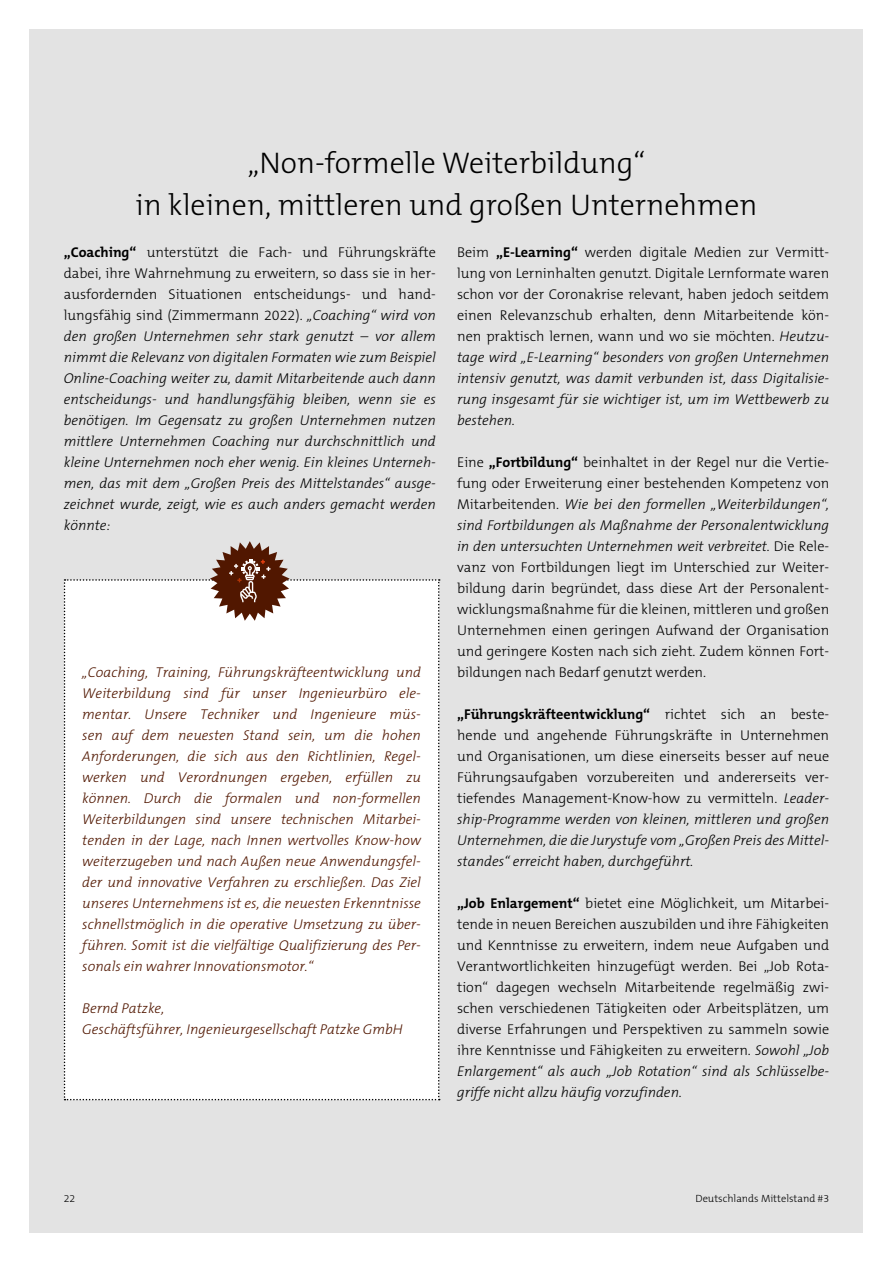
<style>
.page{position:relative;width:893px;height:1263px;background:#fff}
.page>*{position:absolute;margin:0;border:0;box-sizing:border-box;transform-origin:0 0}
.subline{font:300 30px/42px "The Mix B W3";color:#000;text-align:center}
.copy{font:300 14.25px/21px "The Mix B W3";color:#000;text-align:justify}
.copy-2{font:italic 300 14.25px/21px "The Mix B W3";color:#511700;text-align:justify}
.copy-3{font:italic 300 14.25px/21px "The Mix B W3";color:#000;text-align:justify}
.t1{font:300 10.5px "The Mix B W3";color:#000}
.s1{font-family:"The Mix B W7";font-weight:700;font-style:normal}
.s2{font-style:normal}
.s3{font-family:"The Mix B W7";font-weight:700}
.s4{font-style:italic}
</style>
<div class="page">
<div style="left:30px;top:30px;width:833px;height:1203px;background:#e3e3e3"></div>
<svg style="left:64px;top:541px;width:376px;height:559px;background:#f8f7f7"></svg>
<p class="subline" style="left:135px;top:142px;width:624px">„Non-formelle Weiterbildung“<br>in kleinen, mittleren und großen Unternehmen</p>
<p class="copy-3" style="left:64px;top:242px;width:374px"><span class="s1">„Coaching“</span> <span class="s2">unterstützt die Fach- und Führungskräfte dabei, ihre Wahrnehmung zu erweitern, so dass sie in her&shy;ausfordernden Situationen entscheidungs- und hand&shy;lungsfähig sind (Zimmermann 2022).</span> „Coaching“ wird von den großen Unternehmen sehr stark genutzt – vor allem nimmt die Relevanz von digitalen Formaten wie zum Beispiel Online-Coaching weiter zu, damit Mitarbeitende auch dann entscheidungs- und handlungsfähig bleiben, wenn sie es benötigen. Im Gegensatz zu großen Unternehmen nutzen mittlere Unternehmen Coaching nur durchschnittlich und kleine Unternehmen noch eher wenig. Ein kleines Unterneh&shy;men, das mit dem „Großen Preis des Mittelstandes“ ausge&shy;zeichnet wurde, zeigt, wie es auch anders gemacht werden könnte:</p>
<p class="copy" style="left:457px;top:242px;width:374px">Beim <span class="s3">„E-Learning“</span> werden digitale Medien zur Vermitt&shy;lung von Lerninhalten genutzt. Digitale Lernformate waren schon vor der Coronakrise relevant, haben jedoch seitdem einen Relevanzschub erhalten, denn Mitarbeitende kön&shy;nen praktisch lernen, wann und wo sie möchten. <span class="s4">Heutzu&shy;tage wird „E-Learning“ besonders von großen Unternehmen intensiv genutzt, was damit verbunden ist, dass Digitalisie&shy;rung insgesamt für sie wichtiger ist, um im Wettbewerb zu bestehen.</span></p>
<p class="copy" style="left:457px;top:452px;width:374px">Eine <span class="s3">„Fortbildung“</span> beinhaltet in der Regel nur die Vertie&shy;fung oder Erweiterung einer bestehenden Kompetenz von Mitarbeitenden. <span class="s4">Wie bei den formellen „Weiterbildungen“, sind Fortbildungen als Maßnahme der Personalentwicklung in den untersuchten Unternehmen weit verbreitet.</span> Die Rele&shy;vanz von Fortbildungen liegt im Unterschied zur Weiter&shy;bildung darin begründet, dass diese Art der Personalent&shy;wicklungsmaßnahme für die kleinen, mittleren und großen Unternehmen einen geringen Aufwand der Organisation und geringere Kosten nach sich zieht. Zudem können Fort&shy;bildungen nach Bedarf genutzt werden.</p>
<p class="copy" style="left:457px;top:704px;width:374px"><span class="s3">„Führungskräfteentwicklung“</span> richtet sich an beste&shy;hende und angehende Führungskräfte in Unternehmen und Organisationen, um diese einerseits besser auf neue Führungsaufgaben vorzubereiten und andererseits ver&shy;tiefendes Management-Know-how zu vermitteln. <span class="s4">Leader&shy;ship-Programme werden von kleinen, mittleren und großen Unternehmen, die die Jurystufe vom „Großen Preis des Mittel&shy;standes“ erreicht haben, durchgeführt.</span></p>
<p class="copy" style="left:457px;top:893px;width:374px"><span class="s3">„Job Enlargement“</span> bietet eine Möglichkeit, um Mitarbei&shy;tende in neuen Bereichen auszubilden und ihre Fähigkeiten und Kenntnisse zu erweitern, indem neue Aufgaben und Verantwortlichkeiten hinzugefügt werden. Bei „Job Rota&shy;tion“ dagegen wechseln Mitarbeitende regelmäßig zwi&shy;schen verschiedenen Tätigkeiten oder Arbeitsplätzen, um diverse Erfahrungen und Perspektiven zu sammeln sowie ihre Kenntnisse und Fähigkeiten zu erweitern. <span class="s4">Sowohl „Job Enlargement“ als auch „Job Rotation“ sind als Schlüsselbe&shy;griffe nicht allzu häufig vorzufinden.</span></p>
<p class="copy-2" style="left:82px;top:662px;width:340px">„Coaching, Training, Führungskräfteentwicklung und Weiterbildung sind für unser Ingenieurbüro ele&shy;mentar. Unsere Techniker und Ingenieure müs&shy;sen auf dem neuesten Stand sein, um die hohen Anforderungen, die sich aus den Richtlinien, Regel&shy;werken und Verordnungen ergeben, erfüllen zu können. Durch die formalen und non-formellen Weiterbildungen sind unsere technischen Mitarbei&shy;tenden in der Lage, nach Innen wertvolles Know-how weiterzugeben und nach Außen neue Anwendungsfel&shy;der und innovative Verfahren zu erschließen. Das Ziel unseres Unternehmens ist es, die neuesten Erkenntnisse schnellstmöglich in die operative Umsetzung zu über&shy;führen. Somit ist die vielfältige Qualifizierung des Per&shy;sonals ein wahrer Innovationsmotor.“</p>
<p class="copy-2" style="left:82px;top:998px;width:322px">Bernd Patzke,<br>Geschäftsführer, Ingenieurgesellschaft Patzke GmbH</p>
<p class="t1" style="left:64px;top:1192px;width:13px">22</p>
<p class="t1" style="left:695px;top:1192px;width:135px">Deutschlands Mittelstand #3</p>
</div>
